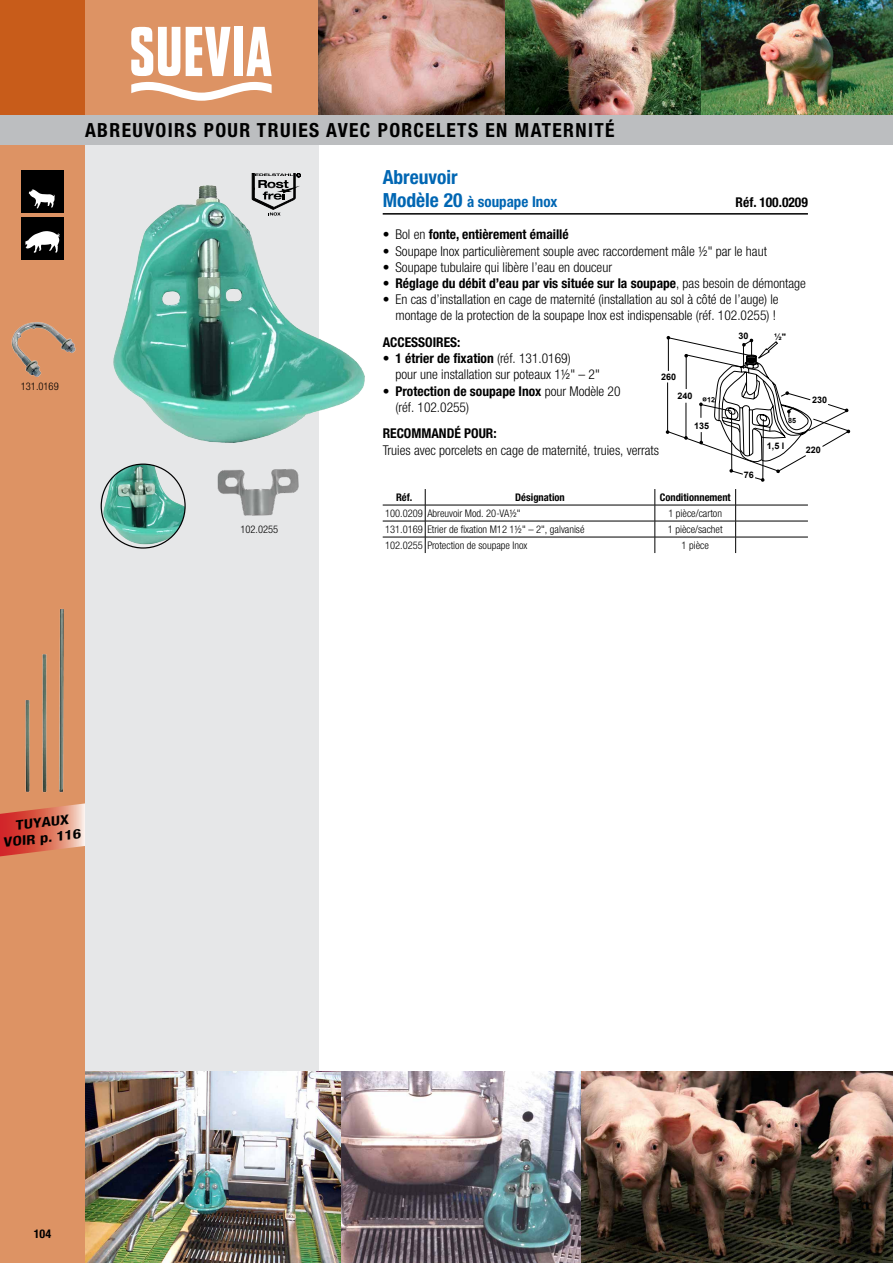
<style>
.page{position:relative;width:893px;height:1263px;background:#fff}
.page>*{position:absolute;margin:0;border:0;box-sizing:border-box;transform-origin:0 0}
.t1{font:700 condensed 19.5px "Helvetica Neue LTW1 G";letter-spacing:.07em;color:#000}
.t2{font:700 condensed 19.5px "Helvetica Neue LTW1 G";color:#0066b3}
.t3{font:700 condensed 15px "Helvetica Neue LTW1 G";color:#0066b3}
.t4{font:300 condensed 13.5px/16.2px "Helvetica Neue LTW1 G";color:#000}
.t5{font:700 condensed 13.5px "Helvetica Neue LTW1 G";color:#000}
.t6{font:700 condensed 13.2px/15.9px "Helvetica Neue LTW1 G";color:#000;text-align:center;scale:1.25 1}
.t7{font:700 condensed 12px "Helvetica Neue LTW1 G";color:#000}
.t8{font:300 condensed 10.5px "Helvetica Neue LTW1 G";color:#000}
.t9{font:700 condensed 10.5px "Helvetica Neue LTW1 G";color:#000}
.t10{font:700 9px "Arial";color:#000}
.t11{font:700 7.2px "Arial";color:#000}
.s1{font-size:19.5px}
.s2{font-weight:300}
.s3{font-weight:700}
</style>
<div class="page">
<img style="left:504px;top:0;width:198px;height:115px">
<img style="left:702px;top:0;width:191px;height:115px">
<div style="left:0;top:0;width:319px;height:1263px;background:#e6e7e8"></div>
<div style="left:85px;top:0;width:234px;height:115px;background:#dd9364"></div>
<div style="left:0;top:115px;width:85px;height:1148px;background:#dd9364"></div>
<div style="left:0;top:0;width:85px;height:115px;background:#c85c1a"></div>
<img style="left:319px;top:0;width:185px;height:115px">
<svg style="left:186px;top:27px;width:44px;height:49px"></svg>
<div style="left:234px;top:27px;width:8px;height:49px;background:#fff"></div>
<svg style="left:246px;top:27px;width:26px;height:49px"></svg>
<svg style="left:131px;top:27px;width:49px;height:49px"></svg>
<svg style="left:131px;top:82px;width:141px;height:19px"></svg>
<div style="left:0;top:115px;width:893px;height:30px;background:#bcbec0"></div>
<div style="left:21px;top:170px;width:43px;height:43px;background:#000"></div>
<svg style="left:29px;top:189px;width:26px;height:20px"></svg>
<div style="left:21px;top:217px;width:43px;height:42px;background:#000"></div>
<svg style="left:25px;top:231px;width:35px;height:22px"></svg>
<img style="left:11px;top:322px;width:65px;height:55px">
<img style="left:217px;top:469px;width:82px;height:47px">
<img style="left:101px;top:465px;width:84px;height:82px">
<img style="left:113px;top:173px;width:252px;height:270px">
<img style="left:340px;top:1071px;width:553px;height:192px">
<img style="left:85px;top:1071px;width:255px;height:192px">
<hr style="left:383px;top:213px;width:425px;height:2px;background:#000">
<svg style="left:252px;top:173px;width:49px;height:43px"></svg>
<img style="left:25px;top:609px;width:39px;height:184px">
<svg style="left:0;top:803px;width:85px;height:53px"></svg>
<hr style="left:383px;top:505px;width:42px;height:1px;background:#000">
<hr style="left:425px;top:505px;width:230px;height:1px;background:#000">
<hr style="left:655px;top:505px;width:81px;height:1px;background:#000">
<hr style="left:736px;top:505px;width:72px;height:1px;background:#000">
<hr style="left:383px;top:521px;width:42px;height:1px;background:#000">
<hr style="left:425px;top:521px;width:230px;height:1px;background:#000">
<hr style="left:655px;top:521px;width:81px;height:1px;background:#000">
<hr style="left:736px;top:521px;width:72px;height:1px;background:#000">
<hr style="left:383px;top:537px;width:42px;height:1px;background:#000">
<hr style="left:425px;top:537px;width:230px;height:1px;background:#000">
<svg style="left:425px;top:489px;width:1px;height:64px"></svg>
<hr style="left:655px;top:537px;width:81px;height:1px;background:#000">
<svg style="left:655px;top:489px;width:1px;height:64px"></svg>
<hr style="left:736px;top:537px;width:72px;height:1px;background:#000">
<svg style="left:735px;top:489px;width:1px;height:64px"></svg>
<svg style="left:666px;top:336px;width:184px;height:146px"></svg>
<p class="t8" style="left:21px;top:380px;width:39px">131.0169</p>
<h1 class="t1" style="left:85px;top:118px;width:531px">ABREUVOIRS POUR TRUIES AVEC PORCELETS EN MATERNITÉ</h1>
<h1 class="t2" style="left:383px;top:165px;width:76px">Abreuvoir</h1>
<p class="t3" style="left:383px;top:193px;width:176px"><span class="s1">Modèle 20</span> à soupape Inox</p>
<p class="t5" style="left:736px;top:195px;width:74px">Réf. 100.0209</p>
<p class="t5" style="left:383px;top:226px;width:188px"><span class="s2">• Bol en</span> fonte, entièrement émaillé</p>
<p class="t4" style="left:383px;top:243px;width:386px">• Soupape Inox particulièrement souple avec raccordement mâle ½" par le haut</p>
<p class="t4" style="left:383px;top:259px;width:231px">• Soupape tubulaire qui libère l’eau en douceur</p>
<p class="t5" style="left:383px;top:275px;width:425px"><span class="s2">•</span> Réglage du débit d’eau par vis située sur la soupape<span class="s2">, pas besoin de démontage</span></p>
<p class="t4" style="left:383px;top:291px;width:397px;text-align:right">• En cas d’installation en cage de maternité (installation au sol à côté de l’auge) le montage de la protection de la soupape Inox est indispensable (réf. 102.0255) !</p>
<p class="t5" style="left:383px;top:334px;width:79px">ACCESSOIRES:</p>
<p class="t4" style="left:395px;top:350px;width:206px;text-indent:-13px">• <span class="s3">1 étrier de fixation</span> (réf. 131.0169)<br>pour une installation sur poteaux 1½" – 2"</p>
<p class="t4" style="left:395px;top:383px;width:227px;text-indent:-13px">• <span class="s3">Protection de soupape Inox</span> pour Modèle 20 (réf. 102.0255)</p>
<p class="t5" style="left:383px;top:425px;width:115px">RECOMMANDÉ POUR:</p>
<p class="t4" style="left:383px;top:442px;width:278px">Truies avec porcelets en cage de maternité, truies, verrats</p>
<p class="t10" style="left:738px;top:330px;width:12px">30</p>
<p class="t10" style="left:774px;top:330px;width:13px">½"</p>
<p class="t10" style="left:661px;top:371px;width:17px">260</p>
<p class="t10" style="left:677px;top:389px;width:17px">240</p>
<p class="t10" style="left:812px;top:394px;width:17px">230</p>
<p class="t11" style="left:788px;top:416px;width:10px">85</p>
<p class="t10" style="left:694px;top:419px;width:17px">135</p>
<p class="t10" style="left:767px;top:440px;width:19px">1,5 l</p>
<p class="t10" style="left:806px;top:443px;width:17px">220</p>
<p class="t8" style="left:240px;top:523px;width:39px">102.0255</p>
<p class="t9" style="left:396px;top:491px;width:18px">Réf.</p>
<p class="t9" style="left:515px;top:491px;width:51px">Désignation</p>
<p class="t9" style="left:660px;top:491px;width:72px">Conditionnement</p>
<p class="t8" style="left:385px;top:507px;width:137px">100.0209 Abreuvoir Mod. 20-VA½"</p>
<p class="t8" style="left:668px;top:507px;width:55px">1 pièce/carton</p>
<p class="t8" style="left:385px;top:523px;width:201px">131.0169 Etrier de fixation M12 1½" – 2", galvanisé</p>
<p class="t8" style="left:668px;top:523px;width:56px">1 pièce/sachet</p>
<p class="t8" style="left:385px;top:539px;width:144px">102.0255 Protection de soupape Inox</p>
<p class="t8" style="left:681px;top:539px;width:29px">1 pièce</p>
<p class="t10" style="left:744px;top:468px;width:12px">76</p>
<p class="t6" style="left:1px;top:819px;width:64px;rotate:-7deg">TUYAUX<br>VOIR p. 116</p>
<p class="t7" style="left:34px;top:1226px;width:19px">104</p>
</div>
